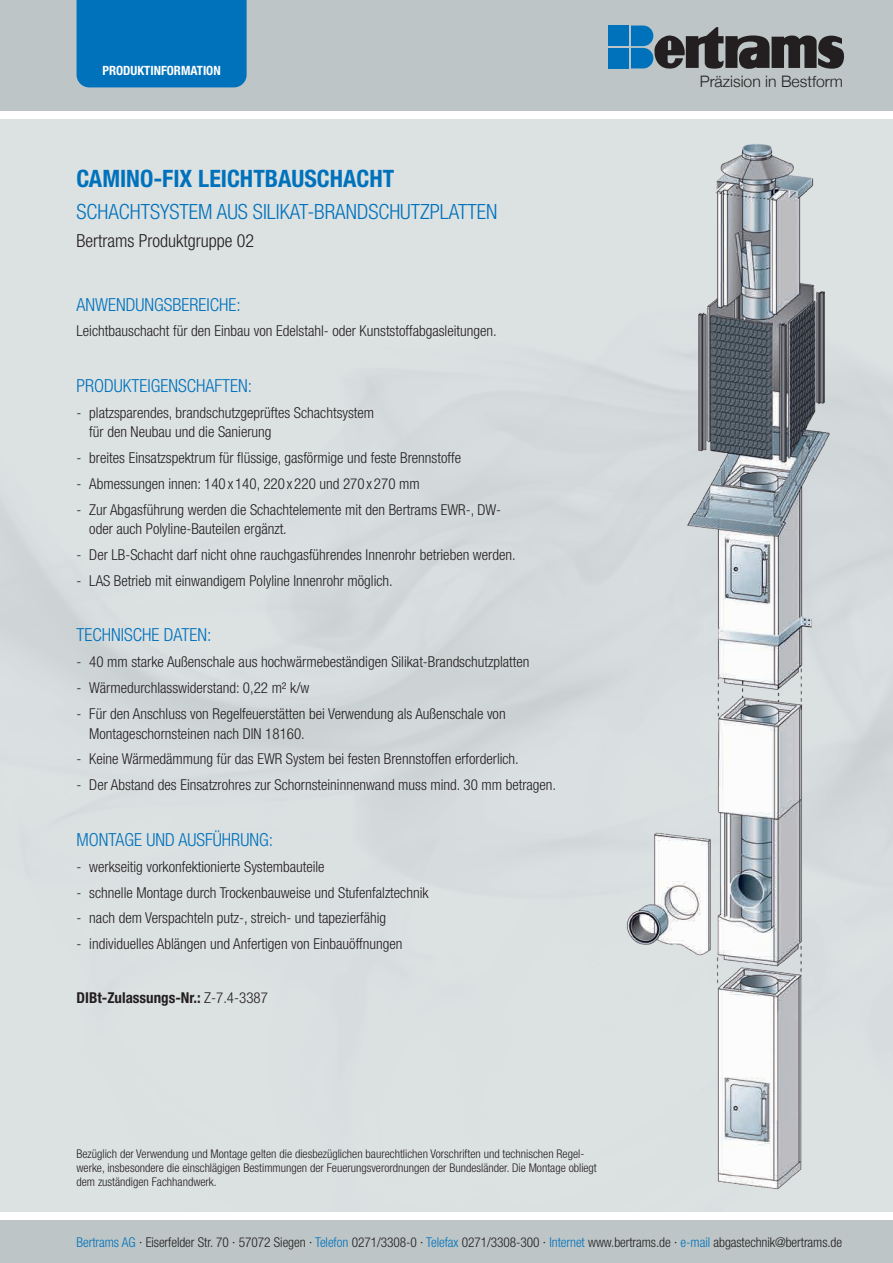
<style>
.page{position:relative;width:893px;height:1263px;background:#fff}
.page>*{position:absolute;margin:0;border:0;box-sizing:border-box;transform-origin:0 0}
.t1{font:700 condensed 24px "Helvetica Neue LT Std";color:#0072bc}
.t2{font:300 condensed 21px "Helvetica Neue LT Std";color:#0072bc}
.t3{font:300 condensed 18px "Helvetica Neue LT Std";color:#0072bc}
.t4{font:300 condensed 18px "Helvetica Neue LT Std";color:#231f20}
.t5{font:300 15.75px "Helvetica Neue";color:#231f20}
.t6{font:300 condensed 15px/19.5px "Helvetica Neue LT Std";color:#231f20}
.t7{font:700 condensed 15px "Helvetica Neue LT Std";color:#231f20}
.t8{font:300 condensed 13.5px "Helvetica Neue LT Std";letter-spacing:-.005em;color:#231f20}
.t9{font:700 condensed 12.75px "Helvetica Neue LT Std";color:#fff}
.t10{font:300 condensed 12px/14.4px "Helvetica Neue LT Std";color:#231f20}
.s1{font-weight:300}
.s2{color:#0072bc}
</style>
<div class="page">
<div style="left:0;top:1220px;width:893px;height:43px;background:#bdc5c6"></div>
<div style="left:0;top:0;width:893px;height:111px;background:#bdc5c6"></div>
<div style="left:608px;top:26px;width:21px;height:20px;background:#0072bc"></div>
<div style="left:608px;top:48px;width:21px;height:21px;background:#0072bc"></div>
<svg style="left:631px;top:26px;width:214px;height:43px"></svg>
<div style="left:77px;top:0;width:170px;height:87px;background:#0072bc"></div>
<img style="left:545px;top:119px;width:348px;height:1092px">
<p class="t9" style="left:102px;top:62px;width:120px">PRODUKTINFORMATION</p>
<h1 class="t1" style="left:77px;top:164px;width:319px">CAMINO-FIX LEICHTBAUSCHACHT</h1>
<h2 class="t2" style="left:77px;top:199px;width:422px">SCHACHTSYSTEM AUS SILIKAT-BRANDSCHUTZPLATTEN</h2>
<p class="t4" style="left:77px;top:230px;width:179px">Bertrams Produktgruppe 02</p>
<p class="t3" style="left:77px;top:294px;width:166px">ANWENDUNGSBEREICHE:</p>
<p class="t6" style="left:77px;top:321px;width:422px">Leichtbauschacht für den Einbau von Edelstahl- oder Kunststoffabgasleitungen.</p>
<p class="t3" style="left:77px;top:375px;width:177px">PRODUKTEIGENSCHAFTEN:</p>
<p class="t6" style="left:89px;top:402px;width:286px;text-indent:-13px">- platzsparendes, brandschutzgeprüftes Schachtsystem für den Neubau und die Sanierung</p>
<p class="t6" style="left:77px;top:448px;width:386px">- breites Einsatzspektrum für flüssige, gasförmige und feste Brennstoffe</p>
<p class="t6" style="left:77px;top:474px;width:345px">- Abmessungen innen: 140 x 140, 220 x 220 und 270 x 270 mm</p>
<p class="t6" style="left:89px;top:500px;width:413px;text-indent:-13px">- Zur Abgasführung werden die Schachtelemente mit den Bertrams EWR-, DW&shy;oder auch Polyline-Bauteilen ergänzt.</p>
<p class="t6" style="left:77px;top:545px;width:441px">- Der LB-Schacht darf nicht ohne rauchgasführendes Innenrohr betrieben werden.</p>
<p class="t6" style="left:77px;top:571px;width:318px">- LAS Betrieb mit einwandigem Polyline Innenrohr möglich.</p>
<p class="t3" style="left:77px;top:625px;width:136px">TECHNISCHE DATEN:</p>
<p class="t6" style="left:77px;top:652px;width:454px">- 40 mm starke Außenschale aus hochwärmebeständigen Silikat-Brandschutzplatten</p>
<p class="t6" style="left:77px;top:678px;width:234px">- Wärmedurchlasswiderstand: 0,22 m² k/w</p>
<p class="t6" style="left:89px;top:704px;width:418px;text-indent:-13px">- Für den Anschluss von Regelfeuerstätten bei Verwendung als Außenschale von<br>Montageschornsteinen nach DIN 18160.</p>
<p class="t6" style="left:77px;top:749px;width:444px">- Keine Wärmedämmung für das EWR System bei festen Brennstoffen erforderlich.</p>
<p class="t6" style="left:77px;top:775px;width:481px">- Der Abstand des Einsatzrohres zur Schornsteininnenwand muss mind. 30 mm betragen.</p>
<p class="t3" style="left:77px;top:829px;width:198px">MONTAGE UND AUSFÜHRUNG:</p>
<p class="t6" style="left:77px;top:856px;width:250px">- werkseitig vorkonfektionierte Systembauteile</p>
<p class="t6" style="left:77px;top:882px;width:354px">- schnelle Montage durch Trockenbauweise und Stufenfalztechnik</p>
<p class="t6" style="left:77px;top:908px;width:311px">- nach dem Verspachteln putz-, streich- und tapezierfähig</p>
<p class="t6" style="left:77px;top:934px;width:328px">- individuelles Ablängen und Anfertigen von Einbauöffnungen</p>
<p class="t7" style="left:77px;top:988px;width:193px">DIBt-Zulassungs-Nr.: <span class="s1">Z-7.4-3387</span></p>
<p class="t10" style="left:77px;top:1146px;width:522px">Bezüglich der Verwendung und Montage gelten die diesbezüglichen baurechtlichen Vorschriften und technischen Regel&shy;werke, insbesondere die einschlägigen Bestimmungen der Feuerungsverordnungen der Bundesländer. Die Montage obliegt dem zuständigen Fachhandwerk.</p>
<p class="t5" style="left:700px;top:69px;width:145px">Präzision in Bestform</p>
<p class="t8" style="left:77px;top:1234px;width:767px"><span class="s2">Bertrams AG</span> · Eiserfelder Str. 70 · 57072 Siegen · <span class="s2">Telefon</span> 0271/3308-0 · <span class="s2">Telefax</span> 0271/3308-300 · <span class="s2">Internet</span> www.bertrams.de · <span class="s2">e-mail</span> abgastechnik@bertrams.de</p>
</div>
